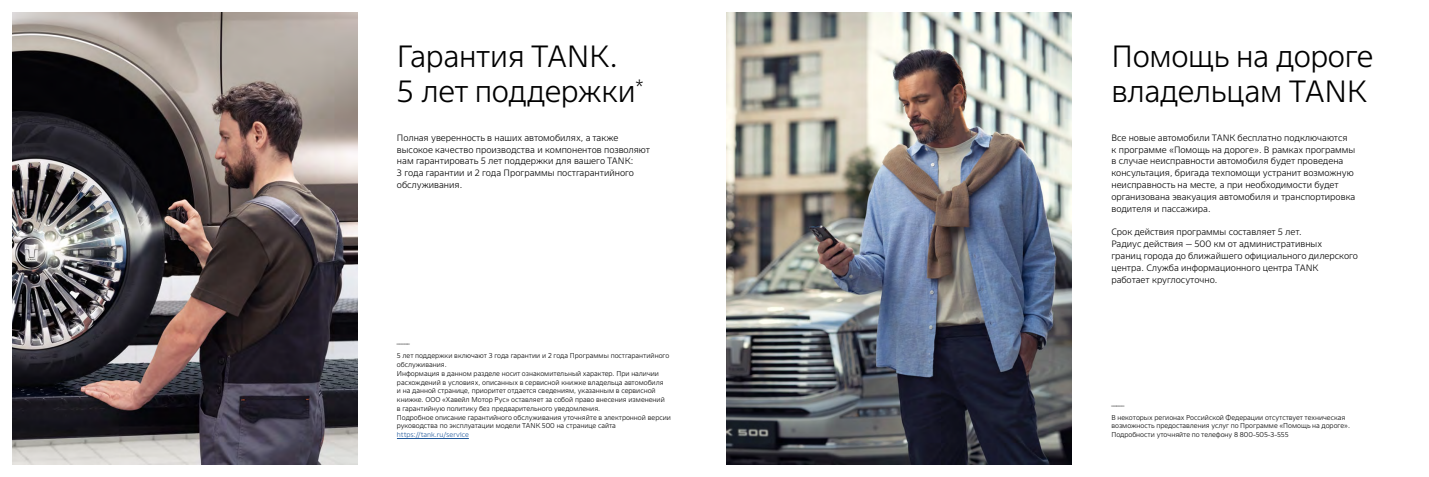
<style>
.page{position:relative;width:1429px;height:477px;background:#fff}
.page>*{position:absolute;margin:0;border:0;box-sizing:border-box;transform-origin:0 0}
.t1{font:300 30.62px/35px "TTTANK";letter-spacing:-.01em;color:#000}
.t2{font:300 9.19px/11.8px "TTTANK";color:#000}
.t3{font:300 7px/8.8px "TTTANK";color:#000}
.t4{font:300 7px "TTTANK";color:#22599b}
</style>
<div class="page">
<hr style="left:397px;top:438px;width:72px;height:1px;background:#22599b">
<img style="left:12px;top:12px;width:345px;height:452px">
<img style="left:727px;top:12px;width:344px;height:452px">
<h1 class="t1" style="left:397px;top:39px;width:248px">Гарантия TANK.<br>5 лет поддержки<sup>*</sup></h1>
<h1 class="t1" style="left:1111px;top:39px;width:263px">Помощь на дороге владельцам TANK</h1>
<h2 class="t2" style="left:397px;top:131px;width:255px">Полная уверенность в наших автомобилях, а также высокое качество производства и компонентов позволяют нам гарантировать 5 лет поддержки для вашего TANK:<br>3 года гарантии и 2 года Программы постгарантийного обслуживания.</h2>
<p class="t2" style="left:1111px;top:131px;width:245px">Все новые автомобили TANK бесплатно подключаются<br>к программе «Помощь на дороге». В рамках программы в случае неисправности автомобиля будет проведена консультация, бригада техпомощи устранит возможную неисправность на месте, а при необходимости будет организована эвакуация автомобиля и транспортировка водителя и пассажира.</p>
<h2 class="t2" style="left:1111px;top:226px;width:248px">Срок действия программы составляет 5 лет.<br>Радиус действия — 500 км от административных<br>границ города до ближайшего официального дилерского центра. Служба информационного центра TANK работает круглосуточно.</h2>
<p class="t3" style="left:397px;top:333px;width:274px;line-height:15px">_____<br>5 лет поддержки включают 3 года гарантии и 2 года Программы постгарантийного</p>
<p class="t3" style="left:397px;top:360px;width:275px">обслуживания.<br>Информация в данном разделе носит ознакомительный характер. При наличии расхождений в условиях, описанных в сервисной книжке владельца автомобиля<br>и на данной странице, приоритет отдается сведениям, указанным в сервисной книжке. ООО «Хавейл Мотор Рус» оставляет за собой право внесения изменений<br>в гарантийную политику без предварительного уведомления.<br>Подробное описание гарантийного обслуживания уточняйте в электронной версии руководства по эксплуатации модели TANK 500 на странице сайта</p>
<p class="t4" style="left:397px;top:430px;width:74px">https://tank.ru/service</p>
<p class="t3" style="left:1111px;top:394px;width:235px;line-height:15px">_____<br>В некоторых регионах Российской Федерации отсутствует техническая</p>
<p class="t3" style="left:1111px;top:421px;width:240px">возможность предоставления услуг по Программе «Помощь на дороге».<br>Подробности уточняйте по телефону 8 800-505-3-555</p>
</div>
